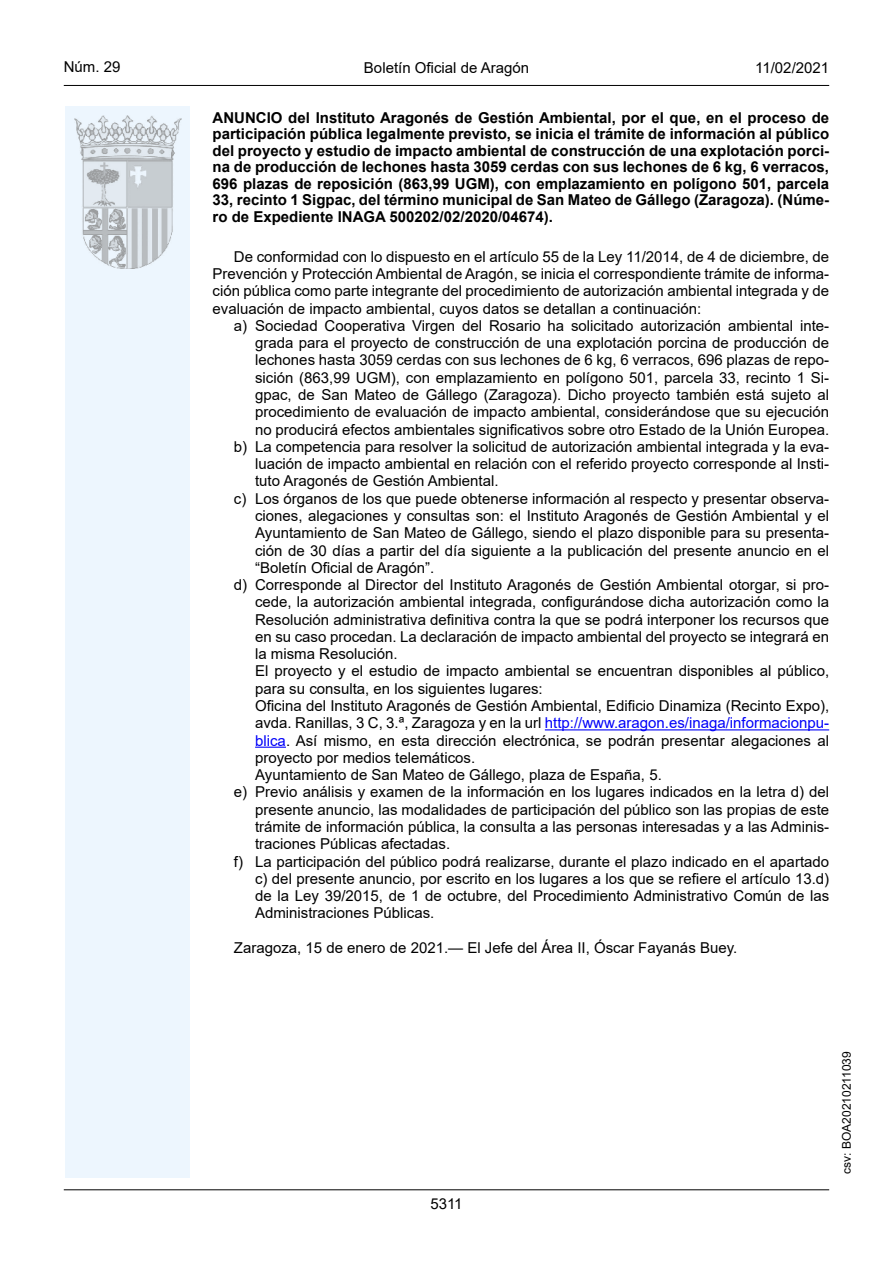
<style>
.page{position:relative;width:893px;height:1263px;background:#fff}
.page>*{position:absolute;margin:0;border:0;box-sizing:border-box;transform-origin:0 0}
.Sangrado_01{font:15px/17.2px "Arial";color:#000;text-align:justify}
.Titulo_text{font:700 15px/16.5px "Arial";color:#000;text-align:justify}
.inicio_de_parrafo{font:15px/17.2px "Arial";color:#000;text-align:justify}
.t1{font:15px "Arial MT2";color:#000}
.t2{font:12px "Arial MT2";color:#000}
.s1{color:#0000fa}
</style>
<div class="page">
<div style="left:65px;top:106px;width:125px;height:1072px;background:#edf6fe"></div>
<img style="left:75px;top:115px;width:106px;height:153px">
<hr style="left:64px;top:85px;width:765px;height:1px;background:#000">
<hr style="left:64px;top:1189px;width:765px;height:1px;background:#000">
<hr style="left:545px;top:729px;width:284px;height:1px;background:#0000fa">
<hr style="left:255px;top:747px;width:31px;height:1px;background:#0000fa">
<p class="t1" style="left:64px;top:57px;width:58px">Núm. 29</p>
<p class="Sangrado_01" style="left:364px;top:59px;width:167px">Boletín Oficial de Aragón</p>
<p class="t1" style="left:755px;top:57px;width:75px">11/02/2021</p>
<p class="Titulo_text" style="left:213px;top:110px;width:618px">ANUNCIO del Instituto Aragonés de Gestión Ambiental, por el que, en el proceso de participación pública legalmente previsto, se inicia el trámite de información al público del proyecto y estudio de impacto ambiental de construcción de una explotación porci&shy;na de producción de lechones hasta 3059 cerdas con sus lechones de 6 kg, 6 verracos, 696 plazas de reposición (863,99 UGM), con emplazamiento en polígono 501, parcela 33, recinto 1 Sigpac, del término municipal de San Mateo de Gállego (Zaragoza). (Núme&shy;ro de Expediente INAGA 500202/02/2020/04674).</p>
<p class="inicio_de_parrafo" style="left:213px;top:248px;width:618px;text-indent:21px">De conformidad con lo dispuesto en el artículo 55 de la Ley 11/2014, de 4 de diciembre, de Prevención y Protección Ambiental de Aragón, se inicia el correspondiente trámite de informa&shy;ción pública como parte integrante del procedimiento de autorización ambiental integrada y de evaluación de impacto ambiental, cuyos datos se detallan a continuación:</p>
<p class="Sangrado_01" style="left:255px;top:317px;width:576px;text-indent:-21px">a) Sociedad Cooperativa Virgen del Rosario ha solicitado autorización ambiental inte&shy;grada para el proyecto de construcción de una explotación porcina de producción de lechones hasta 3059 cerdas con sus lechones de 6 kg, 6 verracos, 696 plazas de repo&shy;sición (863,99 UGM), con emplazamiento en polígono 501, parcela 33, recinto 1 Si&shy;gpac, de San Mateo de Gállego (Zaragoza). Dicho proyecto también está sujeto al procedimiento de evaluación de impacto ambiental, considerándose que su ejecución no producirá efectos ambientales significativos sobre otro Estado de la Unión Europea.</p>
<p class="Sangrado_01" style="left:255px;top:438px;width:576px;text-indent:-21px">b) La competencia para resolver la solicitud de autorización ambiental integrada y la eva&shy;luación de impacto ambiental en relación con el referido proyecto corresponde al Insti&shy;tuto Aragonés de Gestión Ambiental.</p>
<p class="Sangrado_01" style="left:255px;top:490px;width:576px;text-indent:-21px">c) Los órganos de los que puede obtenerse información al respecto y presentar observa&shy;ciones, alegaciones y consultas son: el Instituto Aragonés de Gestión Ambiental y el Ayuntamiento de San Mateo de Gállego, siendo el plazo disponible para su presenta&shy;ción de 30 días a partir del día siguiente a la publicación del presente anuncio en el “Boletín Oficial de Aragón”.</p>
<p class="Sangrado_01" style="left:255px;top:576px;width:576px;text-indent:-21px">d) Corresponde al Director del Instituto Aragonés de Gestión Ambiental otorgar, si pro&shy;cede, la autorización ambiental integrada, configurándose dicha autorización como la Resolución administrativa definitiva contra la que se podrá interponer los recursos que en su caso procedan. La declaración de impacto ambiental del proyecto se integrará en la misma Resolución.</p>
<p class="Sangrado_01" style="left:255px;top:662px;width:575px">El proyecto y el estudio de impacto ambiental se encuentran disponibles al público, para su consulta, en los siguientes lugares:</p>
<p class="Sangrado_01" style="left:255px;top:697px;width:576px">Oficina del Instituto Aragonés de Gestión Ambiental, Edificio Dinamiza (Recinto Expo), avda. Ranillas, 3 C, 3.ª, Zaragoza y en la url <span class="s1">http://www.aragon.es/inaga/informacionpu&shy;blica</span>. Así mismo, en esta dirección electrónica, se podrán presentar alegaciones al proyecto por medios telemáticos.</p>
<p class="Sangrado_01" style="left:255px;top:766px;width:408px">Ayuntamiento de San Mateo de Gállego, plaza de España, 5.</p>
<p class="Sangrado_01" style="left:255px;top:783px;width:576px;text-indent:-21px">e) Previo análisis y examen de la información en los lugares indicados en la letra d) del presente anuncio, las modalidades de participación del público son las propias de este trámite de información pública, la consulta a las personas interesadas y a las Adminis&shy;traciones Públicas afectadas.</p>
<p class="Sangrado_01" style="left:255px;top:852px;width:576px;text-indent:-21px">f) La participación del público podrá realizarse, durante el plazo indicado en el apartado c) del presente anuncio, por escrito en los lugares a los que se refiere el artículo 13.d) de la Ley 39/2015, de 1 de octubre, del Procedimiento Administrativo Común de las Administraciones Públicas.</p>
<p class="inicio_de_parrafo" style="left:234px;top:939px;width:505px">Zaragoza, 15 de enero de 2021.— El Jefe del Área II, Óscar Fayanás Buey.</p>
<p class="t1" style="left:430px;top:1193px;width:34px">5311</p>
<p class="t2" style="left:838px;top:1174px;width:124px;rotate:-90deg">csv: BOA20210211039</p>
</div>
